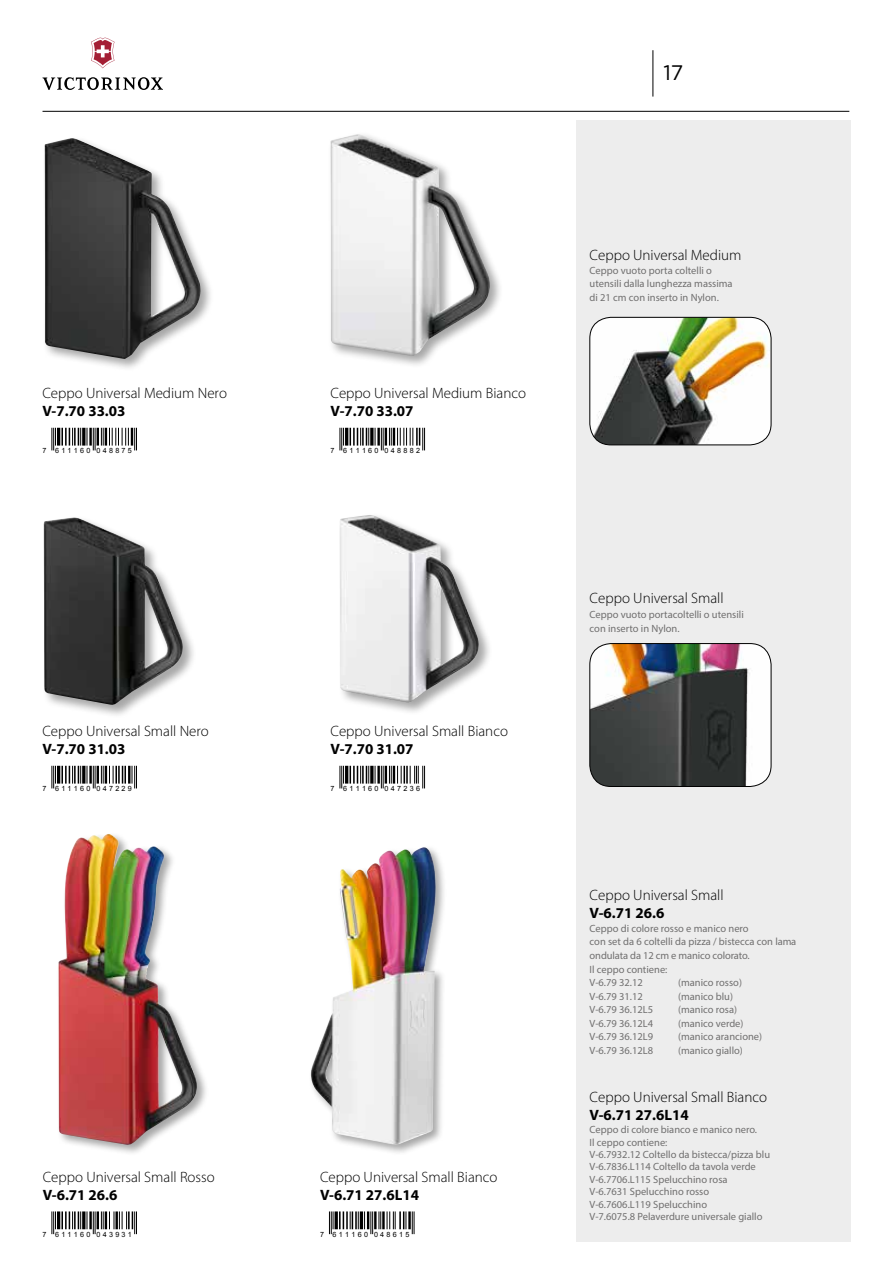
<style>
.page{position:relative;width:893px;height:1263px;background:#fff}
.page>*{position:absolute;margin:0;border:0;box-sizing:border-box;transform-origin:0 0}
.t1{font:21px "Gotham";color:#000}
.t2{font:300 15px "Myriad Pro";color:#000}
.t3{font:700 15px "Myriad Pro";color:#000}
.t4{font:10.5px/13.5px "Myriad Pro";color:#706f6f}
.t5{font:7.2px "Arial";letter-spacing:.32em;color:#000}
</style>
<div class="page">
<hr style="left:43px;top:111px;width:806px;height:1px;background:#000">
<hr style="left:653px;top:50px;width:1px;height:47px;background:#000">
<svg style="left:43px;top:77px;width:120px;height:13px"></svg>
<svg style="left:91px;top:38px;width:23px;height:30px"></svg>
<div style="left:576px;top:120px;width:275px;height:1122px;background:#ededed"></div>
<svg style="left:52px;top:1211px;width:29px;height:23px"></svg>
<svg style="left:82px;top:1211px;width:4px;height:18px"></svg>
<svg style="left:87px;top:1211px;width:50px;height:23px"></svg>
<svg style="left:329px;top:1211px;width:44px;height:23px"></svg>
<hr style="left:374px;top:1211px;width:3px;height:18px;background:#000">
<svg style="left:379px;top:1211px;width:2px;height:18px"></svg>
<hr style="left:382px;top:1211px;width:3px;height:18px;background:#000">
<svg style="left:387px;top:1211px;width:28px;height:23px"></svg>
<svg style="left:52px;top:428px;width:29px;height:22px"></svg>
<svg style="left:82px;top:428px;width:4px;height:18px"></svg>
<svg style="left:87px;top:428px;width:50px;height:22px"></svg>
<svg style="left:52px;top:766px;width:29px;height:22px"></svg>
<svg style="left:82px;top:766px;width:4px;height:18px"></svg>
<svg style="left:87px;top:766px;width:39px;height:22px"></svg>
<hr style="left:128px;top:766px;width:3px;height:18px;background:#000">
<svg style="left:132px;top:766px;width:5px;height:22px"></svg>
<svg style="left:340px;top:428px;width:4px;height:22px"></svg>
<hr style="left:345px;top:428px;width:3px;height:18px;background:#000">
<svg style="left:350px;top:428px;width:19px;height:18px"></svg>
<svg style="left:370px;top:428px;width:4px;height:18px"></svg>
<svg style="left:375px;top:428px;width:50px;height:22px"></svg>
<svg style="left:340px;top:766px;width:4px;height:22px"></svg>
<hr style="left:345px;top:766px;width:3px;height:18px;background:#000">
<svg style="left:350px;top:766px;width:19px;height:18px"></svg>
<svg style="left:370px;top:766px;width:4px;height:18px"></svg>
<svg style="left:375px;top:766px;width:50px;height:22px"></svg>
<div style="left:42px;top:136px;width:172px;height:236px;background:#000;opacity:.35"></div>
<img style="left:45px;top:138px;width:156px;height:221px">
<div style="left:56px;top:832px;width:153px;height:324px;background:#000;opacity:.35"></div>
<img style="left:58px;top:834px;width:139px;height:311px">
<div style="left:308px;top:845px;width:139px;height:311px;background:#000;opacity:.35"></div>
<img style="left:311px;top:847px;width:125px;height:298px">
<div style="left:327px;top:131px;width:177px;height:238px;background:#000;opacity:.35"></div>
<img style="left:330px;top:134px;width:161px;height:222px">
<div style="left:42px;top:515px;width:155px;height:203px;background:#000;opacity:.35"></div>
<img style="left:44px;top:517px;width:139px;height:188px">
<div style="left:338px;top:513px;width:155px;height:203px;background:#000;opacity:.35"></div>
<img style="left:339px;top:515px;width:140px;height:188px">
<img style="left:590px;top:317px;width:181px;height:128px">
<div style="left:590px;top:317px;width:181px;height:128px;border:1px solid #000;border-radius:21px"></div>
<img style="left:590px;top:643px;width:181px;height:143px">
<div style="left:590px;top:643px;width:181px;height:144px;border:1px solid #000;border-radius:21px"></div>
<h1 class="t1" style="left:663px;top:59px;width:22px">17</h1>
<h2 class="t2" style="left:42px;top:385px;width:186px">Ceppo Universal Medium Nero</h2>
<h2 class="t3" style="left:42px;top:402px;width:85px">V-7.70 33.03</h2>
<p class="t5" style="left:42px;top:446px;width:91px">7 611160 048875</p>
<h2 class="t2" style="left:330px;top:385px;width:197px">Ceppo Universal Medium Bianco</h2>
<h2 class="t3" style="left:330px;top:402px;width:85px">V-7.70 33.07</h2>
<p class="t5" style="left:330px;top:446px;width:91px">7 611160 048882</p>
<h2 class="t2" style="left:42px;top:723px;width:168px">Ceppo Universal Small Nero</h2>
<h2 class="t3" style="left:42px;top:739px;width:85px">V-7.70 31.03</h2>
<p class="t5" style="left:42px;top:784px;width:91px">7 611160 047229</p>
<h2 class="t2" style="left:330px;top:723px;width:179px">Ceppo Universal Small Bianco</h2>
<h2 class="t3" style="left:330px;top:740px;width:85px">V-7.70 31.07</h2>
<p class="t5" style="left:330px;top:784px;width:91px">7 611160 047236</p>
<h2 class="t2" style="left:43px;top:1169px;width:173px">Ceppo Universal Small Rosso</h2>
<h2 class="t3" style="left:43px;top:1185px;width:76px">V-6.71 26.6</h2>
<h2 class="t2" style="left:320px;top:1169px;width:179px">Ceppo Universal Small Bianco</h2>
<h2 class="t3" style="left:320px;top:1185px;width:101px">V-6.71 27.6L14</h2>
<p class="t5" style="left:42px;top:1229px;width:91px">7 611160 043931</p>
<p class="t5" style="left:320px;top:1229px;width:91px">7 611160 048615</p>
<h2 class="t2" style="left:590px;top:247px;width:153px">Ceppo Universal Medium</h2>
<p class="t4" style="left:590px;top:263px;width:145px">Ceppo vuoto porta coltelli o utensili dalla lunghezza massima di 21 cm con inserto in Nylon.</p>
<h2 class="t2" style="left:590px;top:590px;width:135px">Ceppo Universal Small</h2>
<p class="t4" style="left:590px;top:608px;width:156px">Ceppo vuoto portacoltelli o utensili con inserto in Nylon.</p>
<h2 class="t2" style="left:590px;top:887px;width:135px">Ceppo Universal Small</h2>
<h2 class="t3" style="left:590px;top:904px;width:76px">V-6.71 26.6</h2>
<p class="t4" style="left:590px;top:921px;width:208px">Ceppo di colore rosso e manico nero<br>con set da 6 coltelli da pizza / bistecca con lama ondulata da 12 cm e manico colorato.<br>Il ceppo contiene:<br>V-6.79 32.12</p>
<p class="t4" style="left:678px;top:975px;width:65px">(manico rosso)</p>
<p class="t4" style="left:590px;top:989px;width:55px">V-6.79 31.12</p>
<p class="t4" style="left:678px;top:989px;width:56px">(manico blu)</p>
<p class="t4" style="left:590px;top:1002px;width:65px">V-6.79 36.12L5</p>
<p class="t4" style="left:678px;top:1002px;width:61px">(manico rosa)</p>
<p class="t4" style="left:590px;top:1016px;width:65px">V-6.79 36.12L4</p>
<p class="t4" style="left:678px;top:1016px;width:67px">(manico verde)</p>
<p class="t4" style="left:590px;top:1029px;width:65px">V-6.79 36.12L9</p>
<p class="t4" style="left:678px;top:1029px;width:86px">(manico arancione)</p>
<p class="t4" style="left:590px;top:1043px;width:65px">V-6.79 36.12L8</p>
<p class="t4" style="left:678px;top:1043px;width:66px">(manico giallo)</p>
<h2 class="t2" style="left:590px;top:1088px;width:179px">Ceppo Universal Small Bianco</h2>
<h2 class="t3" style="left:590px;top:1105px;width:101px">V-6.71 27.6L14</h2>
<p class="t4" style="left:590px;top:1123px;width:182px;line-height:12.3px">Ceppo di colore bianco e manico nero.<br>Il ceppo contiene:<br>V-6.7932.12 Coltello da bistecca/pizza blu V-6.7836.L114 Coltello da tavola verde V-6.7706.L115 Spelucchino rosa<br>V-6.7631 Spelucchino rosso V-6.7606.L119 Spelucchino<br>V-7.6075.8 Pelaverdure universale giallo</p>
</div>
